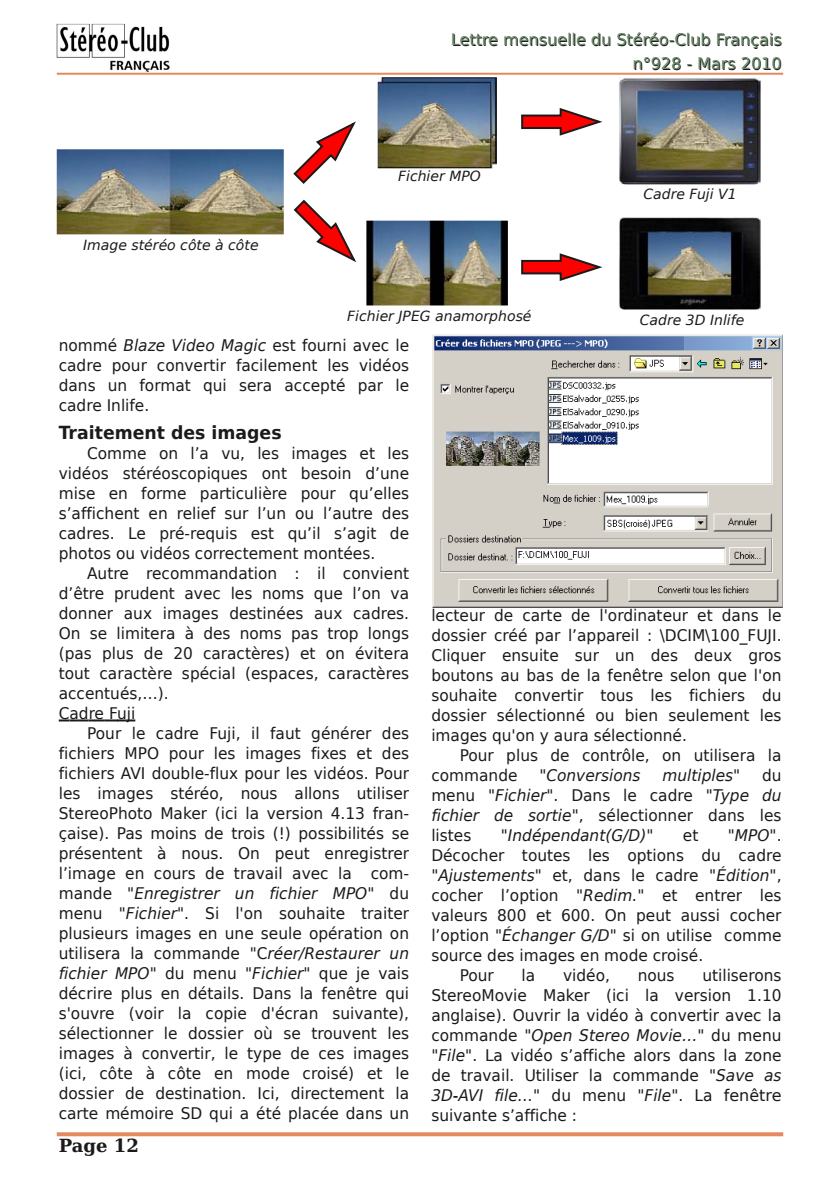
<style>
.page{position:relative;width:840px;height:1191px;background:#fff}
.page>*{position:absolute;margin:0;border:0;box-sizing:border-box;transform-origin:0 0}
.t1{font:700 18px "Bitstream Vera Sans";color:#1c1b1a;scale:.96 1}
.t2{font:700 18px "Bitstream Vera Serif";color:#1c1b1a}
.t3{font:16px/20px "Bitstream Vera Sans";color:#1c1b1a;text-align:justify;scale:.96 1}
.t4{font:16px/24px "Bitstream Vera Sans";color:#1c1b1a;text-align:right}
.t5{font:italic 16px "Bitstream Vera Sans";color:#1c1b1a;scale:.96 1}
.t6{font:italic 14px "Bitstream Vera Sans";color:#1c1b1a}
.s1{color:#698b69}
.s2{font-style:italic}
.s3{font-style:normal}
</style>
<div class="page">
<img style="left:56px;top:24px;width:113px;height:48px">
<hr style="left:57px;top:73px;width:725px;height:2px;background:#e58a5e">
<svg style="left:57px;top:1132px;width:725px;height:4px;background:#e69269"></svg>
<svg style="left:59px;top:719px;width:76px;height:2px"></svg>
<img style="left:57px;top:149px;width:226px;height:85px">
<img style="left:377px;top:77px;width:119px;height:91px">
<img style="left:366px;top:221px;width:141px;height:84px">
<svg style="left:293px;top:121px;width:63px;height:141px"></svg>
<svg style="left:521px;top:109px;width:80px;height:27px"></svg>
<svg style="left:521px;top:255px;width:80px;height:26px"></svg>
<img style="left:619px;top:77px;width:141px;height:108px">
<img style="left:619px;top:217px;width:141px;height:93px">
<img style="left:432px;top:334px;width:350px;height:273px">
<p class="t4" style="left:451px;top:28px;width:332px">Lettre mensue<span class="s1">ll</span>e du Stéréo-C<span class="s1">l</span>ub França<span class="s1">i</span>s n°928 - Mars 2010</p>
<p class="t6" style="left:83px;top:237px;width:177px">Image stéréo côte à côte</p>
<p class="t6" style="left:398px;top:168px;width:84px">Fichier MPO</p>
<p class="t6" style="left:347px;top:307px;width:186px">Fichier JPEG anamorphosé</p>
<p class="t6" style="left:643px;top:186px;width:95px">Cadre Fuji V1</p>
<p class="t6" style="left:639px;top:312px;width:106px">Cadre 3D Inlife</p>
<p class="t3" style="left:59px;top:336px;width:366px">nommé <span class="s2">Blaze Video Magic</span> est fourni avec le cadre pour convertir facilement les vidéos dans un format qui sera accepté par le cadre Inlife.</p>
<p class="t1" style="left:59px;top:422px;width:233px">Traitement des images</p>
<p class="t3" style="left:59px;top:443px;width:366px;text-indent:28px">Comme on l’a vu, les images et les vidéos stéréoscopiques ont besoin d’une mise en forme particulière pour qu’elles s’affichent en relief sur l’un ou l’autre des cadres. Le pré-requis est qu’il s’agit de photos ou vidéos correctement montées.</p>
<p class="t3" style="left:59px;top:563px;width:366px;text-align:left;text-indent:28px">Autre recommandation : il convient d’être prudent avec les noms que l’on va donner aux images destinées aux cadres.<br>On se limitera à des noms pas trop longs (pas plus de 20 caractères) et on évitera tout caractère spécial (espaces, caractères accentués,…).<br>Cadre Fuji</p>
<p class="t3" style="left:59px;top:723px;width:366px;text-indent:28px">Pour le cadre Fuji, il faut générer des fichiers MPO pour les images fixes et des fichiers AVI double-flux pour les vidéos. Pour les images stéréo, nous allons utiliser StereoPhoto Maker (ici la version 4.13 fran&shy;çaise). Pas moins de trois (!) possibilités se présentent à nous. On peut enregistrer l’image en cours de travail avec la com&shy;mande "<span class="s2">Enregistrer un fichier MPO</span>" du menu "<span class="s2">Fichier</span>". Si l'on souhaite traiter plusieurs images en une seule opération on utilisera la commande "C<span class="s2">réer/Restaurer un fichier MPO</span>" du menu "<span class="s2">Fichier</span>" que je vais décrire plus en détails. Dans la fenêtre qui s'ouvre (voir la copie d'écran suivante), sélectionner le dossier où se trouvent les images à convertir, le type de ces images (ici, côte à côte en mode croisé) et le dossier de destination. Ici, directement la carte mémoire SD qui a été placée dans un</p>
<p class="t2" style="left:59px;top:1134px;width:82px">Page 12</p>
<p class="t3" style="left:431px;top:605px;width:366px">lecteur de carte de l'ordinateur et dans le dossier créé par l’appareil : \DCIM\100_FUJI.<br>Cliquer ensuite sur un des deux gros boutons au bas de la fenêtre selon que l'on souhaite convertir tous les fichiers du dossier sélectionné ou bien seulement les images qu'on y aura sélectionné.</p>
<p class="t3" style="left:431px;top:745px;width:366px;text-indent:28px">Pour plus de contrôle, on utilisera la commande</p>
<p class="t3" style="left:431px;top:765px;width:366px;text-indent:330px">du menu "<span class="s2">Fichier</span>". Dans le cadre "<span class="s2">Type du fichier de sortie</span>", sélectionner dans les listes</p>
<p class="t5" style="left:539px;top:766px;width:107px"><span class="s3">"</span>Conversions</p>
<p class="t5" style="left:662px;top:766px;width:83px">multiples<span class="s3">"</span></p>
<p class="t5" style="left:500px;top:826px;width:160px"><span class="s3">"</span>Indépendant(G/D)<span class="s3">"</span></p>
<p class="t3" style="left:682px;top:825px;width:18px">et</p>
<p class="t3" style="left:727px;top:825px;width:57px">"<span class="s2">MPO</span>".</p>
<p class="t3" style="left:431px;top:845px;width:366px">Décocher toutes les options du cadre</p>
<p class="t3" style="left:431px;top:865px;width:366px">"<span class="s2">Ajustements</span>" et, dans le cadre "<span class="s2">Édition</span>",</p>
<p class="t3" style="left:431px;top:885px;width:366px">cocher l’option "<span class="s2">Redim.</span>" et entrer les</p>
<p class="t3" style="left:431px;top:905px;width:366px">valeurs 800 et 600. On peut aussi cocher</p>
<p class="t3" style="left:431px;top:925px;width:366px">l’option "<span class="s2">Échanger G/D</span>" si on utilise comme</p>
<p class="t3" style="left:431px;top:945px;width:284px">source des images en mode croisé.</p>
<p class="t3" style="left:459px;top:965px;width:37px">Pour</p>
<p class="t3" style="left:521px;top:965px;width:16px">la</p>
<p class="t3" style="left:562px;top:965px;width:50px">vidéo,</p>
<p class="t3" style="left:637px;top:965px;width:40px">nous</p>
<p class="t3" style="left:431px;top:965px;width:366px;text-indent:271px">utiliserons StereoMovie Maker (ici la version 1.10 anglaise). Ouvrir la vidéo à convertir avec la commande "<span class="s2">Open Stereo Movie…</span>" du menu "<span class="s2">File</span>". La vidéo s’affiche alors dans la zone de travail. Utiliser la commande "<span class="s2">Save as 3D-AVI file…</span>" du menu "<span class="s2">File</span>". La fenêtre suivante s’affiche :</p>
</div>
